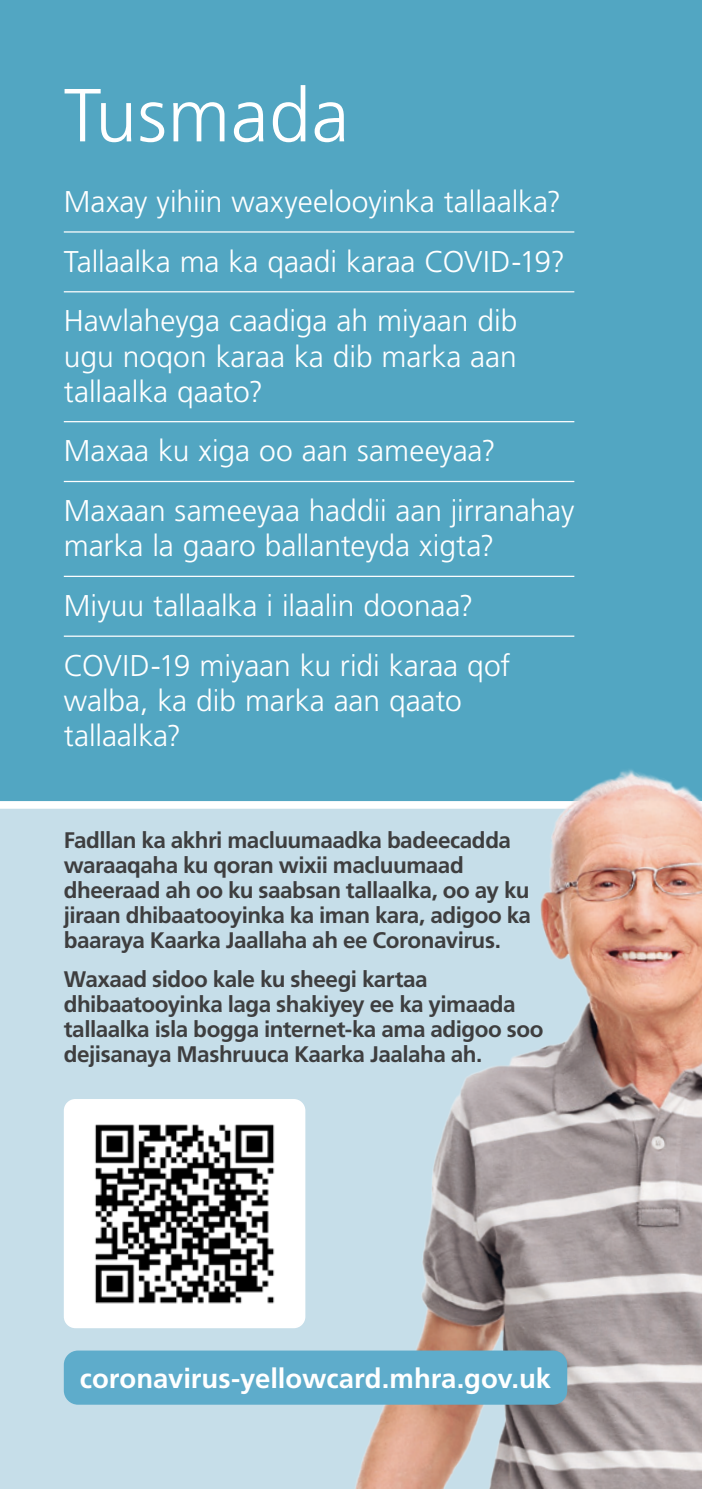
<style>
.page{position:relative;width:702px;height:1489px;background:#fff}
.page>*{position:absolute;margin:0;border:0;box-sizing:border-box;transform-origin:0 0}
.t1{font:300 75px "Frutiger LT Std";letter-spacing:.01em;color:#fff}
.Subtitle{font:300 30px/35px "Frutiger LT Std";letter-spacing:-.005em;color:#fff}
.Body{font:700 27.5px "Frutiger LT Std";color:#fff}
.Body-2{font:700 22.5px/25px "Frutiger LT Std";letter-spacing:-.02em;color:#3e3e3f}
</style>
<div class="page">
<div style="left:0;top:0;width:702px;height:1488px;background:#52a6c2"></div>
<div style="left:0;top:801px;width:702px;height:687px;background:#c6dee9"></div>
<hr style="left:64px;top:231px;width:510px;height:1px;background:#fff">
<hr style="left:64px;top:291px;width:510px;height:1px;background:#fff">
<hr style="left:64px;top:421px;width:510px;height:1px;background:#fff">
<hr style="left:64px;top:481px;width:510px;height:1px;background:#fff">
<hr style="left:64px;top:575px;width:510px;height:2px;background:#fff">
<hr style="left:64px;top:635px;width:510px;height:1px;background:#fff">
<div style="left:65px;top:1099px;width:239px;height:228px;background:#fff;border-radius:11px"></div>
<div style="left:64px;top:1098px;width:241px;height:229px;border:2px solid #fff;border-radius:11px"></div>
<img style="left:95px;top:1124px;width:180px;height:180px">
<div style="left:0;top:801px;width:702px;height:7px;background:#fff"></div>
<img style="left:305px;top:769px;width:397px;height:719px">
<div style="left:64px;top:1350px;width:503px;height:54px;background:#5eaccb;border-radius:14px"></div>
<p class="t1" style="left:64px;top:73px;width:287px">Tusmada</p>
<p class="Subtitle" style="left:64px;top:184px;width:498px">Maxay yihiin waxyeelooyinka tallaalka?</p>
<p class="Subtitle" style="left:64px;top:244px;width:503px">Tallaalka ma ka qaadi karaa COVID-19?</p>
<p class="Subtitle" style="left:64px;top:304px;width:455px;text-align:justify">Hawlaheyga caadiga ah miyaan dib ugu noqon karaa ka dib marka aan tallaalka qaato?</p>
<p class="Subtitle" style="left:64px;top:434px;width:433px">Maxaa ku xiga oo aan sameeyaa?</p>
<p class="Subtitle" style="left:64px;top:493px;width:512px">Maxaan sameeyaa haddii aan jirranahay marka la gaaro ballanteyda xigta?</p>
<p class="Subtitle" style="left:64px;top:588px;width:411px">Miyuu tallaalka i ilaalin doonaa?</p>
<p class="Subtitle" style="left:64px;top:648px;width:448px">COVID-19 miyaan ku ridi karaa qof walba, ka dib marka aan qaato tallaalka?</p>
<p class="Body-2" style="left:64px;top:827px;width:469px">Fadllan ka akhri macluumaadka badeecadda waraaqaha ku qoran wixii macluumaad dheeraad ah oo ku saabsan tallaalka, oo ay ku jiraan dhibaatooyinka ka iman kara, adigoo ka baaraya Kaarka Jaallaha ah ee Coronavirus.</p>
<p class="Body-2" style="left:64px;top:966px;width:481px">Waxaad sidoo kale ku sheegi kartaa dhibaatooyinka laga shakiyey ee ka yimaada tallaalka isla bogga internet-ka ama adigoo soo dejisanaya Mashruuca Kaarka Jaalaha ah.</p>
<p class="Body" style="left:80px;top:1361px;width:472px">coronavirus-yellowcard.mhra.gov.uk</p>
</div>
